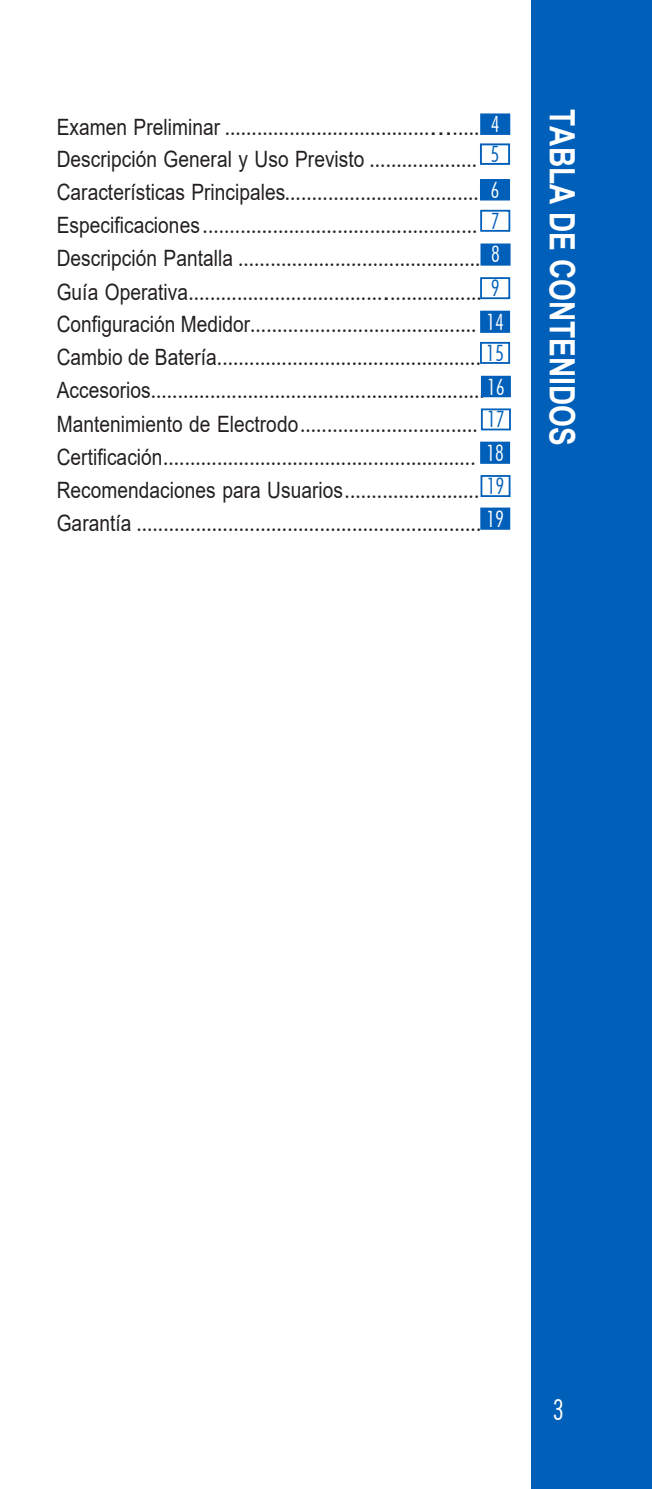
<style>
.page{position:relative;width:652px;height:1489px;background:#fff}
.page>*{position:absolute;margin:0;border:0;box-sizing:border-box;transform-origin:0 0}
.t1{font:700 35px "Arial";color:#fff;scale:.8 1}
.t2{font:300 condensed 28.5px "Futura BT";color:#fff}
.t3{font:300 condensed 27.5px/33px "Futura BT";color:#231f20}
.t4{font:22.5px "Arial";letter-spacing:.005em;color:#231f20;scale:.85 1}
.t5{font:300 condensed 22.5px "Futura BT";color:#fff}
.t6{font:300 condensed 22.5px "Futura BT";color:#005fb9}
.s1{font-family:"Arial";font-weight:400;font-stretch:normal;font-size:22.5px}
.s2{font-family:"Arial";font-weight:400;font-stretch:normal}
.s3{font-family:"Futura BT";font-weight:300;font-stretch:condensed;font-size:27.5px}
</style>
<div class="page">
<div style="left:531px;top:0;width:121px;height:1488px;background:#005fb9"></div>
<div style="left:480px;top:143px;width:30px;height:22px;border:2px solid #005fb9"></div>
<div style="left:481px;top:180px;width:28px;height:19px;background:#005fb9"></div>
<div style="left:480px;top:179px;width:30px;height:21px;border:2px solid #005fb9"></div>
<div style="left:481px;top:244px;width:29px;height:21px;background:#005fb9"></div>
<div style="left:480px;top:243px;width:31px;height:23px;border:2px solid #005fb9"></div>
<div style="left:481px;top:311px;width:28px;height:21px;background:#005fb9"></div>
<div style="left:480px;top:311px;width:30px;height:22px;border:2px solid #005fb9"></div>
<div style="left:482px;top:376px;width:28px;height:20px;background:#005fb9"></div>
<div style="left:481px;top:376px;width:30px;height:21px;border:2px solid #005fb9"></div>
<div style="left:480px;top:210px;width:30px;height:22px;border:2px solid #005fb9"></div>
<div style="left:480px;top:277px;width:30px;height:22px;border:2px solid #005fb9"></div>
<div style="left:481px;top:408px;width:30px;height:22px;border:2px solid #005fb9"></div>
<div style="left:480px;top:342px;width:30px;height:22px;border:2px solid #005fb9"></div>
<div style="left:481px;top:114px;width:28px;height:20px;background:#005fb9"></div>
<div style="left:480px;top:113px;width:30px;height:22px;border:2px solid #005fb9"></div>
<div style="left:481px;top:442px;width:28px;height:21px;background:#005fb9"></div>
<div style="left:480px;top:441px;width:30px;height:23px;border:2px solid #005fb9"></div>
<div style="left:481px;top:475px;width:29px;height:22px;border:2px solid #005fb9"></div>
<div style="left:481px;top:508px;width:28px;height:21px;background:#005fb9"></div>
<div style="left:480px;top:507px;width:30px;height:22px;border:2px solid #005fb9"></div>
<p class="t5" style="left:491px;top:111px;width:10px">4</p>
<p class="t3" style="left:57px;top:109px;width:424px"><span class="s1">Examen Preliminar</span> ......................................<span class="s2">...</span>.....</p>
<p class="t4" style="left:57px;top:144px;width:496px">Descripción General y Uso Previsto <span class="s3">....................</span></p>
<p class="t3" style="left:57px;top:174px;width:430px"><span class="s1">Características Principales</span>....................................<br><span class="s1">Especificaciones</span> ...................................................<br><span class="s1">Descripción Pantalla</span> .............................................<br><span class="s1">Guía Operativa</span>....................................<span class="s2">.</span>.................<br><span class="s1">Configuración Medidor</span>..........................................<br><span class="s1">Cambio de Batería</span>.................................................<br><span class="s1">Accesorios</span>..............................................................<br><span class="s1">Mantenimiento de Electrodo</span> .................................<br><span class="s1">Certificación</span>..........................................................</p>
<p class="t4" style="left:57px;top:474px;width:499px">Recomendaciones para Usuarios<span class="s3">.........................</span></p>
<p class="t3" style="left:57px;top:504px;width:426px"><span class="s1">Garantía</span> ................................................................</p>
<p class="t6" style="left:491px;top:141px;width:10px">5</p>
<p class="t5" style="left:491px;top:176px;width:10px">6</p>
<p class="t6" style="left:491px;top:207px;width:10px">7</p>
<p class="t5" style="left:491px;top:241px;width:10px">8</p>
<p class="t6" style="left:491px;top:274px;width:10px">9</p>
<p class="t5" style="left:486px;top:308px;width:19px">14</p>
<p class="t6" style="left:486px;top:339px;width:19px">15</p>
<p class="t5" style="left:487px;top:373px;width:19px">16</p>
<p class="t6" style="left:487px;top:406px;width:19px">17</p>
<p class="t5" style="left:486px;top:439px;width:19px">18</p>
<p class="t6" style="left:487px;top:472px;width:19px">19</p>
<p class="t5" style="left:486px;top:505px;width:19px">19</p>
<p class="t1" style="left:587px;top:109px;width:421px;rotate:90deg">TABLA DE CONTENIDOS</p>
<p class="t2" style="left:553px;top:1392px;width:13px">3</p>
</div>
